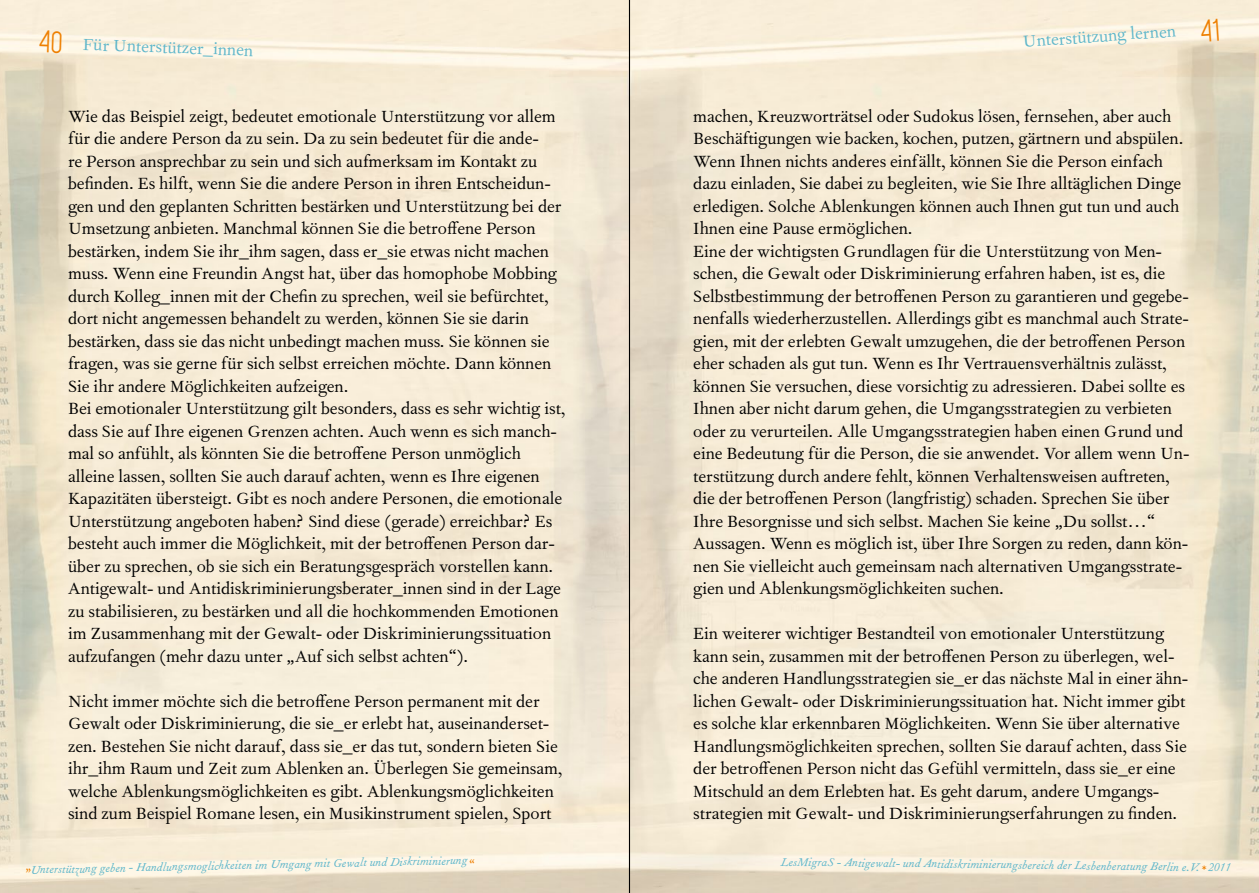
<style>
.page{position:relative;width:1259px;height:893px;background:#fff}
.page>*{position:absolute;margin:0;border:0;box-sizing:border-box;transform-origin:0 0}
.t1{font:19.5px/22.5px "Fournier MT Std";color:#000}
.t2{font:19.5px "Fournier MT Std";color:#5eb6ca}
.t3{font:italic 13.5px "Fournier MT Std";color:#5eb6ca}
.s1{font-family:"Chadwick";font-size:27px;color:#ee7f00}
.s2{font-style:normal;color:#ee7f00}
.s3{color:#ee7f00}
</style>
<div class="page">
<hr style="left:629px;top:0;width:1px;height:893px;background:#000">
<svg style="left:1200px;top:19px;width:19px;height:23px"></svg>
<p class="t2" style="left:40px;top:29px;width:215px;rotate:2deg"><span class="s1">40</span> Für Unterstützer_innen</p>
<p class="t2" style="left:1022px;top:28px;width:155px;rotate:-4deg">Unterstützung lernen</p>
<p class="t1" style="left:68px;top:104px;width:499px">Wie das Beispiel zeigt, bedeutet emotionale Unterstützung vor allem für die andere Person da zu sein. Da zu sein bedeutet für die ande-<br>re Person ansprechbar zu sein und sich aufmerksam im Kontakt zu befinden. Es hilft, wenn Sie die andere Person in ihren Entscheidun&shy;gen und den geplanten Schritten bestärken und Unterstützung bei der Umsetzung anbieten. Manchmal können Sie die betroffene Person bestärken, indem Sie ihr_ihm sagen, dass er_sie etwas nicht machen muss. Wenn eine Freundin Angst hat, über das homophobe Mobbing durch Kolleg_innen mit der Chefin zu sprechen, weil sie befürchtet, dort nicht angemessen behandelt zu werden, können Sie sie darin bestärken, dass sie das nicht unbedingt machen muss. Sie können sie fragen, was sie gerne für sich selbst erreichen möchte. Dann können Sie ihr andere Möglichkeiten aufzeigen.<br>Bei emotionaler Unterstützung gilt besonders, dass es sehr wichtig ist, dass Sie auf Ihre eigenen Grenzen achten. Auch wenn es sich manch&shy;mal so anfühlt, als könnten Sie die betroffene Person unmöglich alleine lassen, sollten Sie auch darauf achten, wenn es Ihre eigenen Kapazitäten übersteigt. Gibt es noch andere Personen, die emotionale Unterstützung angeboten haben? Sind diese (gerade) erreichbar? Es besteht auch immer die Möglichkeit, mit der betroffenen Person dar&shy;über zu sprechen, ob sie sich ein Beratungsgespräch vorstellen kann.<br>Antigewalt- und Antidiskriminierungsberater_innen sind in der Lage zu stabilisieren, zu bestärken und all die hochkommenden Emotionen im Zusammenhang mit der Gewalt- oder Diskriminierungssituation aufzufangen (mehr dazu unter „Auf sich selbst achten“).</p>
<p class="t1" style="left:68px;top:689px;width:496px">Nicht immer möchte sich die betroffene Person permanent mit der Gewalt oder Diskriminierung, die sie_er erlebt hat, auseinanderset&shy;zen. Bestehen Sie nicht darauf, dass sie_er das tut, sondern bieten Sie ihr_ihm Raum und Zeit zum Ablenken an. Überlegen Sie gemeinsam, welche Ablenkungsmöglichkeiten es gibt. Ablenkungsmöglichkeiten sind zum Beispiel Romane lesen, ein Musikinstrument spielen, Sport</p>
<p class="t1" style="left:693px;top:104px;width:498px">machen, Kreuzworträtsel oder Sudokus lösen, fernsehen, aber auch Beschäftigungen wie backen, kochen, putzen, gärtnern und abspülen.<br>Wenn Ihnen nichts anderes einfällt, können Sie die Person einfach dazu einladen, Sie dabei zu begleiten, wie Sie Ihre alltäglichen Dinge erledigen. Solche Ablenkungen können auch Ihnen gut tun und auch Ihnen eine Pause ermöglichen.<br>Eine der wichtigsten Grundlagen für die Unterstützung von Men&shy;schen, die Gewalt oder Diskriminierung erfahren haben, ist es, die Selbstbestimmung der betroffenen Person zu garantieren und gegebe&shy;nenfalls wiederherzustellen. Allerdings gibt es manchmal auch Strate&shy;gien, mit der erlebten Gewalt umzugehen, die der betroffenen Person eher schaden als gut tun. Wenn es Ihr Vertrauensverhältnis zulässt, können Sie versuchen, diese vorsichtig zu adressieren. Dabei sollte es Ihnen aber nicht darum gehen, die Umgangsstrategien zu verbieten oder zu verurteilen. Alle Umgangsstrategien haben einen Grund und eine Bedeutung für die Person, die sie anwendet. Vor allem wenn Un&shy;terstützung durch andere fehlt, können Verhaltensweisen auftreten, die der betroffenen Person (langfristig) schaden. Sprechen Sie über Ihre Besorgnisse und sich selbst. Machen Sie keine „Du sollst…“ Aussagen. Wenn es möglich ist, über Ihre Sorgen zu reden, dann kön&shy;nen Sie vielleicht auch gemeinsam nach alternativen Umgangsstrate&shy;gien und Ablenkungsmöglichkeiten suchen.</p>
<p class="t1" style="left:693px;top:622px;width:496px">Ein weiterer wichtiger Bestandteil von emotionaler Unterstützung kann sein, zusammen mit der betroffenen Person zu überlegen, wel&shy;che anderen Handlungsstrategien sie_er das nächste Mal in einer ähn&shy;lichen Gewalt- oder Diskriminierungssituation hat. Nicht immer gibt es solche klar erkennbaren Möglichkeiten. Wenn Sie über alternative Handlungsmöglichkeiten sprechen, sollten Sie darauf achten, dass Sie der betroffenen Person nicht das Gefühl vermitteln, dass sie_er eine Mitschuld an dem Erlebten hat. Es geht darum, andere Umgangs&shy;strategien mit Gewalt- und Diskriminierungserfahrungen zu finden.</p>
<p class="t3" style="left:25px;top:860px;width:450px;rotate:-1deg"><span class="s2">»</span>Unterstützung geben - Handlungsmoglichkeiten im Umgang mit Gewalt und Diskriminierung <span class="s2">«</span></p>
<p class="t3" style="left:781px;top:852px;width:451px;rotate:1deg">LesMigraS - Antigewalt- und Antidiskriminierungsbereich der Lesbenberatung Berlin e.V. <span class="s3">*</span> 2011</p>
</div>
